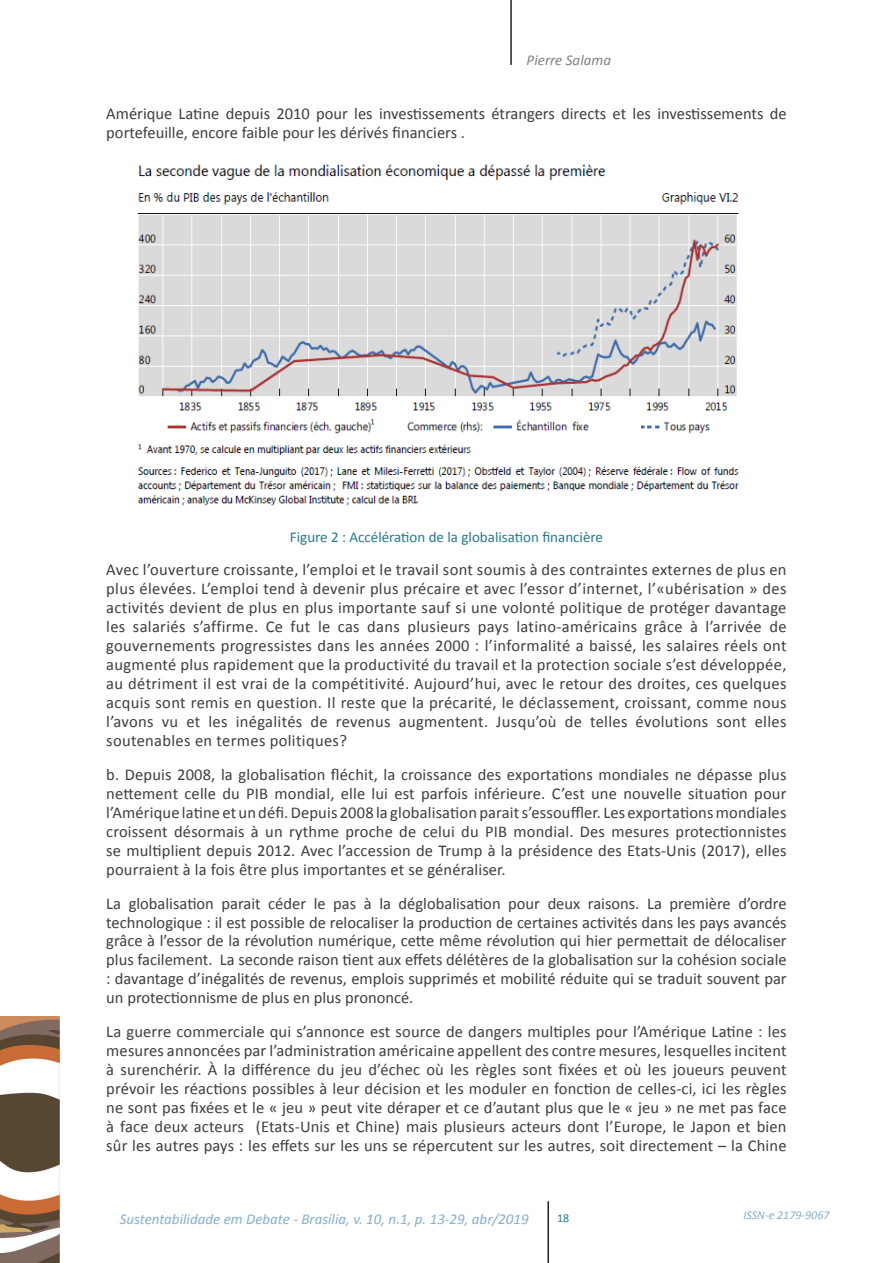
<style>
.page{position:relative;width:893px;height:1263px;background:#fff}
.page>*{position:absolute;margin:0;border:0;box-sizing:border-box;transform-origin:0 0}
.t1{font:16.5px/18.9px "Calibri";color:#3e3e3f;text-align:justify}
.t2{font:italic 15px "Calibri";color:#86afcf}
.Legenda_de_Figura{font:15px "Calibri";color:#227b8b}
.t3{font:italic 15px "Calibri";color:#808285}
.t4{font:italic 12px "Calibri";color:#86afcf}
.t5{font:12px "Calibri";color:#227b8b}
</style>
<div class="page">
<hr style="left:510px;top:0;width:2px;height:65px;background:#231f20">
<img style="left:0;top:1016px;width:60px;height:247px">
<hr style="left:547px;top:1201px;width:2px;height:62px;background:#231f20">
<img style="left:137px;top:164px;width:602px;height:342px">
<p class="t3" style="left:527px;top:50px;width:86px">Pierre Salama</p>
<p class="t1" style="left:106px;top:104px;width:682px">Amérique Latine depuis 2010 pour les investissements étrangers directs et les investissements de portefeuille, encore faible pour les dérivés financiers .</p>
<p class="Legenda_de_Figura" style="left:290px;top:528px;width:315px">Figure 2 : Accélération de la globalisation financière</p>
<p class="t1" style="left:106px;top:560px;width:682px">Avec l’ouverture croissante, l’emploi et le travail sont soumis à des contraintes externes de plus en plus élevées. L’emploi tend à devenir plus précaire et avec l’essor d’internet, l’«ubérisation » des activités devient de plus en plus importante sauf si une volonté politique de protéger davantage les salariés s’affirme. Ce fut le cas dans plusieurs pays latino-américains grâce à l’arrivée de gouvernements progressistes dans les années 2000 : l’informalité a baissé, les salaires réels ont augmenté plus rapidement que la productivité du travail et la protection sociale s’est développée, au détriment il est vrai de la compétitivité. Aujourd’hui, avec le retour des droites, ces quelques acquis sont remis en question. Il reste que la précarité, le déclassement, croissant, comme nous l’avons vu et les inégalités de revenus augmentent. Jusqu’où de telles évolutions sont elles soutenables en termes politiques?</p>
<p class="t1" style="left:106px;top:765px;width:682px">b. Depuis 2008, la globalisation fléchit, la croissance des exportations mondiales ne dépasse plus nettement celle du PIB mondial, elle lui est parfois inférieure. C’est une nouvelle situation pour l’Amérique latine et un défi. Depuis 2008 la globalisation parait s’essouffler. Les exportations mondiales croissent désormais à un rythme proche de celui du PIB mondial. Des mesures protectionnistes se multiplient depuis 2012. Avec l’accession de Trump à la présidence des Etats-Unis (2017), elles pourraient à la fois être plus importantes et se généraliser.</p>
<p class="t1" style="left:106px;top:894px;width:682px">La globalisation parait céder le pas à la déglobalisation pour deux raisons. La première d’ordre technologique : il est possible de relocaliser la production de certaines activités dans les pays avancés grâce à l’essor de la révolution numérique, cette même révolution qui hier permettait de délocaliser plus facilement. La seconde raison tient aux effets délétères de la globalisation sur la cohésion sociale : davantage d’inégalités de revenus, emplois supprimés et mobilité réduite qui se traduit souvent par un protectionnisme de plus en plus prononcé.</p>
<p class="t1" style="left:106px;top:1022px;width:682px">La guerre commerciale qui s’annonce est source de dangers multiples pour l’Amérique Latine : les mesures annoncées par l’administration américaine appellent des contre mesures, lesquelles incitent à surenchérir. À la différence du jeu d’échec où les règles sont fixées et où les joueurs peuvent prévoir les réactions possibles à leur décision et les moduler en fonction de celles-ci, ici les règles ne sont pas fixées et le « jeu » peut vite déraper et ce d’autant plus que le « jeu » ne met pas face à face deux acteurs (Etats-Unis et Chine) mais plusieurs acteurs dont l’Europe, le Japon et bien sûr les autres pays : les effets sur les uns se répercutent sur les autres, soit directement – la Chine</p>
<p class="t2" style="left:120px;top:1209px;width:410px">Sustentabilidade em Debate - Brasília, v. 10, n.1, p. 13-29, abr/2019</p>
<p class="t4" style="left:743px;top:1207px;width:88px">ISSN-e 2179-9067</p>
<p class="t5" style="left:557px;top:1210px;width:14px">18</p>
</div>
